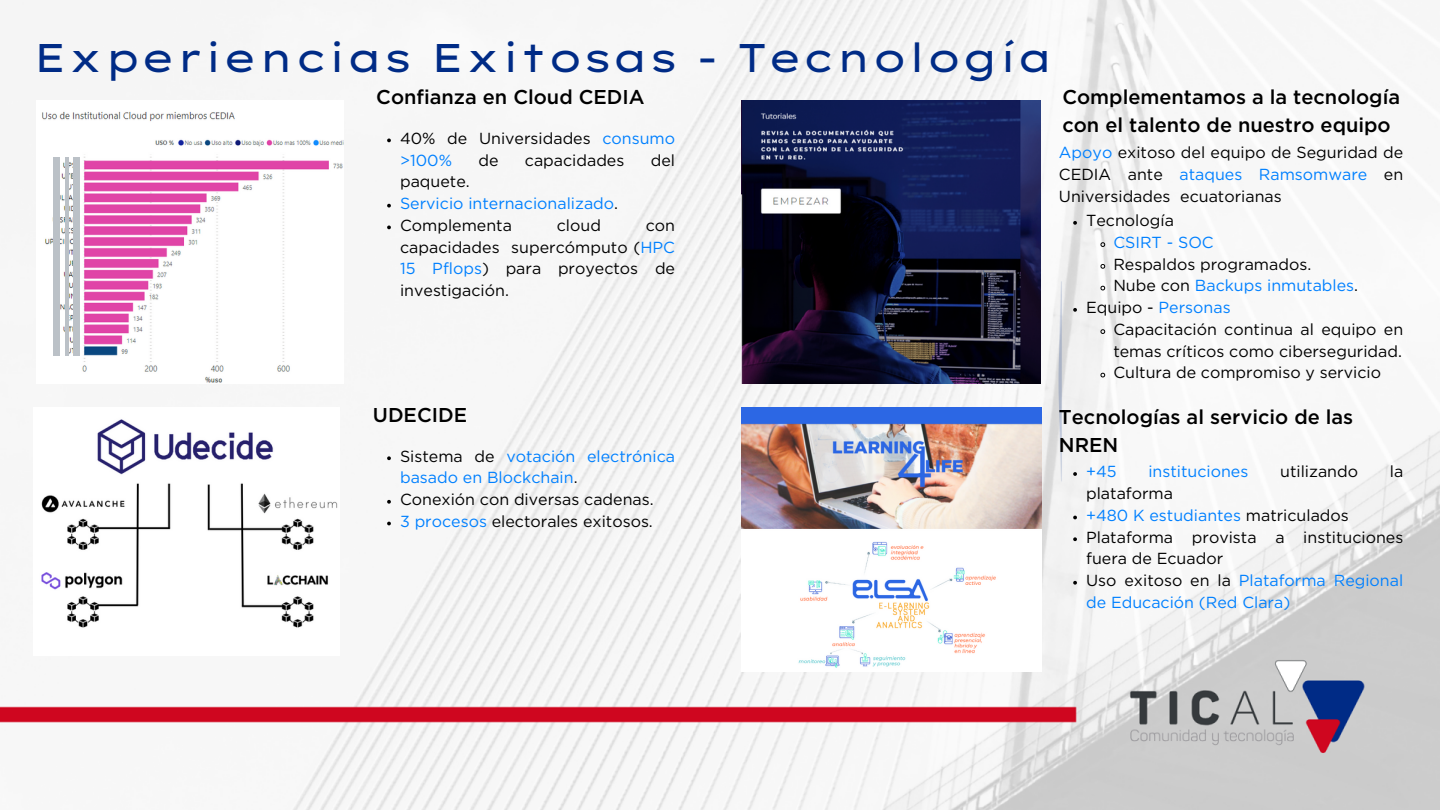
<style>
.page{position:relative;width:1440px;height:810px;background:#fff}
.page>*{position:absolute;margin:0;border:0;box-sizing:border-box;transform-origin:0 0}
.t1{font:40px "Lexend Tera";color:#002b86}
.t2{font:500 20px/27.8px "Gotham";color:#000}
.t3{font:16px/21.8px "Gotham";color:#000}
.t4{font:16px/21.8px "Gotham";color:#0080ff}
.s1{color:#0080ff}
.s2{color:#000}
</style>
<div class="page">
<img style="left:0;top:0;width:1440px;height:810px">
<img style="left:37px;top:101px;width:306px;height:283px">
<hr style="left:65px;top:157px;width:3px;height:199px;background:#bbc1c7">
<div style="left:53px;top:157px;width:7px;height:199px;background:#bbc1c7"></div>
<div style="left:73px;top:157px;width:7px;height:199px;background:#bbc1c7"></div>
<img style="left:742px;top:407px;width:300px;height:264px">
<img style="left:742px;top:101px;width:299px;height:282px">
<img style="left:33px;top:407px;width:306px;height:249px">
<svg style="left:387px;top:139px;width:4px;height:3px"></svg>
<svg style="left:387px;top:204px;width:4px;height:4px"></svg>
<svg style="left:387px;top:226px;width:4px;height:3px"></svg>
<svg style="left:1073px;top:221px;width:4px;height:4px"></svg>
<svg style="left:1100px;top:242px;width:6px;height:5px"></svg>
<svg style="left:1100px;top:264px;width:6px;height:5px"></svg>
<svg style="left:1100px;top:285px;width:6px;height:6px"></svg>
<svg style="left:1073px;top:308px;width:4px;height:4px"></svg>
<svg style="left:1100px;top:329px;width:6px;height:5px"></svg>
<svg style="left:1100px;top:372px;width:6px;height:6px"></svg>
<svg style="left:387px;top:456px;width:4px;height:4px"></svg>
<svg style="left:387px;top:500px;width:4px;height:4px"></svg>
<svg style="left:387px;top:522px;width:4px;height:3px"></svg>
<svg style="left:1073px;top:472px;width:4px;height:4px"></svg>
<svg style="left:1073px;top:516px;width:4px;height:3px"></svg>
<svg style="left:1073px;top:537px;width:4px;height:4px"></svg>
<svg style="left:1073px;top:581px;width:4px;height:4px"></svg>
<p class="t1" style="left:33px;top:32px;width:1022px">Experiencias Exitosas - Tecnología</p>
<p class="t2" style="left:376px;top:84px;width:270px">Confianza en Cloud CEDIA</p>
<p class="t3" style="left:400px;top:128px;width:277px">40% de Universidades <span class="s1">consumo &gt;100%</span></p>
<p class="t3" style="left:478px;top:150px;width:22px">de</p>
<p class="t3" style="left:525px;top:150px;width:101px">capacidades</p>
<p class="t3" style="left:651px;top:150px;width:26px">del</p>
<p class="t3" style="left:400px;top:172px;width:71px">paquete.</p>
<p class="t4" style="left:400px;top:193px;width:220px">Servicio internacionalizado<span class="s2">.</span></p>
<p class="t3" style="left:400px;top:215px;width:113px">Complementa</p>
<p class="t3" style="left:557px;top:215px;width:46px">cloud</p>
<p class="t3" style="left:400px;top:215px;width:277px;text-align:justify;text-indent:246px">con capacidades supercómputo (<span class="s1">HPC 15 Pflops</span>) para proyectos de investigación.</p>
<p class="t2" style="left:373px;top:402px;width:96px">UDECIDE</p>
<p class="t4" style="left:400px;top:446px;width:277px"><span class="s2">Sistema de</span> votación electrónica basado en Blockchain<span class="s2">.</span></p>
<p class="t3" style="left:400px;top:489px;width:255px">Conexión con diversas cadenas.</p>
<p class="t3" style="left:400px;top:511px;width:254px"><span class="s1">3 procesos</span> electorales exitosos.</p>
<p class="t2" style="left:1062px;top:84px;width:339px">Complementamos a la tecnología con el talento de nuestro equipo</p>
<p class="t3" style="left:1059px;top:142px;width:346px;text-align:justify"><span class="s1">Apoyo</span> exitoso del equipo de Seguridad de CEDIA ante <span class="s1">ataques Ramsomware</span> en Universidades ecuatorianas</p>
<p class="t3" style="left:1086px;top:211px;width:89px">Tecnología</p>
<p class="t4" style="left:1113px;top:232px;width:102px">CSIRT - SOC</p>
<p class="t3" style="left:1113px;top:254px;width:199px">Respaldos programados.</p>
<p class="t4" style="left:1113px;top:276px;width:246px"><span class="s2">Nube con</span> Backups inmutables<span class="s2">.</span></p>
<p class="t4" style="left:1086px;top:298px;width:146px"><span class="s2">Equipo -</span> Personas</p>
<p class="t3" style="left:1113px;top:319px;width:291px">Capacitación continua al equipo en temas críticos como ciberseguridad.</p>
<p class="t3" style="left:1113px;top:363px;width:269px">Cultura de compromiso y servicio</p>
<p class="t2" style="left:1059px;top:404px;width:296px">Tecnologías al servicio de las<br>NREN</p>
<p class="t4" style="left:1086px;top:462px;width:32px">+45</p>
<p class="t4" style="left:1148px;top:462px;width:101px">instituciones</p>
<p class="t3" style="left:1280px;top:462px;width:79px">utilizando</p>
<p class="t3" style="left:1390px;top:462px;width:15px">la</p>
<p class="t3" style="left:1086px;top:483px;width:88px">plataforma</p>
<p class="t4" style="left:1086px;top:505px;width:264px">+480 K estudiantes <span class="s2">matriculados</span></p>
<p class="t3" style="left:1086px;top:527px;width:319px">Plataforma provista a instituciones fuera de Ecuador</p>
<p class="t4" style="left:1086px;top:570px;width:319px"><span class="s2">Uso exitoso en la</span> Plataforma Regional de Educación (Red Clara)</p>
</div>
